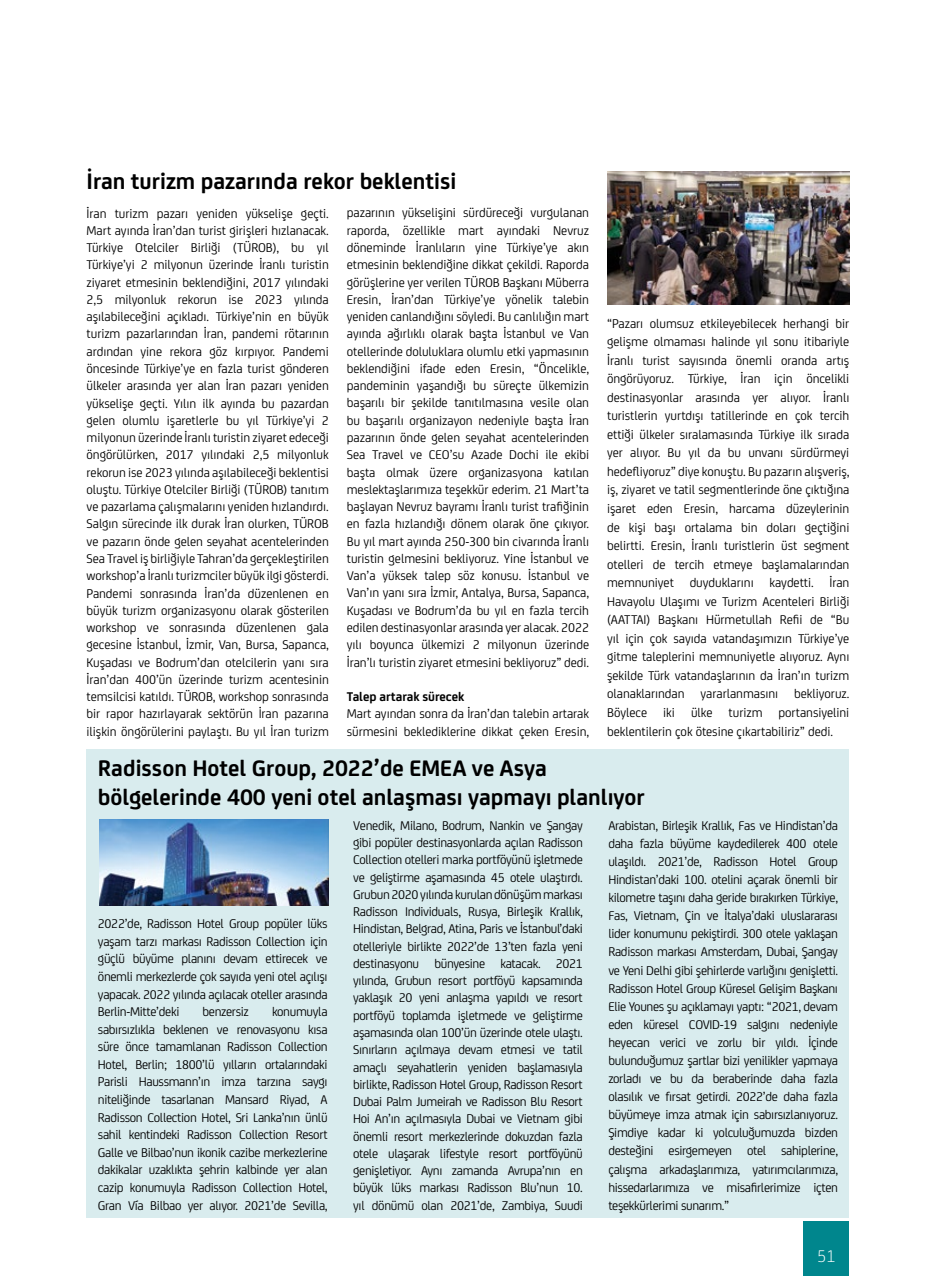
<style>
.page{position:relative;width:936px;height:1276px;background:#fff}
.page>*{position:absolute;margin:0;border:0;box-sizing:border-box;transform-origin:0 0}
.t1{font:700 24px/28.8px "FS Joey";color:#000}
.t2{font:300 18px "FS Joey";color:#fff}
.t3{font:13.5px/17.2px "FS Joey";letter-spacing:-.005em;color:#000;text-align:justify}
.t4{font:700 13.5px "FS Joey";letter-spacing:-.005em;color:#000}
.t5{font:13.5px "FS Joey";letter-spacing:-.025em;color:#000}
</style>
<div class="page">
<div style="left:803px;top:1222px;width:46px;height:54px;background:#00868d"></div>
<div style="left:87px;top:749px;width:762px;height:468px;background:#d9ecee"></div>
<img style="left:99px;top:819px;width:230px;height:86px">
<img style="left:607px;top:171px;width:242px;height:134px">
<h1 class="t1" style="left:87px;top:165px;width:371px">İran turizm pazarında rekor beklentisi</h1>
<p class="t3" style="left:87px;top:204px;width:244px">İran turizm pazarı yeniden yükselişe geçti.<br>Mart ayında İran’dan turist girişleri hızlanacak.<br>Türkiye Otelciler Birliği (TÜROB), bu yıl Türkiye’yi 2 milyonun üzerinde İranlı turistin ziyaret etmesinin beklendiğini, 2017 yılındaki 2,5 milyonluk rekorun ise 2023 yılında aşılabileceğini açıkladı. Türkiye’nin en büyük turizm pazarlarından İran, pandemi rötarının ardından yine rekora göz kırpıyor. Pandemi öncesinde Türkiye’ye en fazla turist gönderen ülkeler arasında yer alan İran pazarı yeniden yükselişe geçti. Yılın ilk ayında bu pazardan gelen olumlu işaretlerle bu yıl Türkiye’yi 2 milyonun üzerinde İranlı turistin ziyaret edeceği öngörülürken, 2017 yılındaki 2,5 milyonluk rekorun ise 2023 yılında aşılabileceği beklentisi oluştu. Türkiye Otelciler Birliği (TÜROB) tanıtım ve pazarlama çalışmalarını yeniden hızlandırdı.<br>Salgın sürecinde ilk durak İran olurken, TÜROB ve pazarın önde gelen seyahat acentelerinden Sea Travel iş birliğiyle Tahran’da gerçekleştirilen workshop’a İranlı turizmciler büyük ilgi gösterdi.<br>Pandemi sonrasında İran’da düzenlenen en büyük turizm organizasyonu olarak gösterilen workshop ve sonrasında düzenlenen gala gecesine İstanbul, İzmir, Van, Bursa, Sapanca, Kuşadası ve Bodrum’dan otelcilerin yanı sıra İran’dan 400’ün üzerinde turizm acentesinin temsilcisi katıldı. TÜROB, workshop sonrasında bir rapor hazırlayarak sektörün İran pazarına ilişkin öngörülerini paylaştı. Bu yıl İran turizm</p>
<p class="t3" style="left:347px;top:203px;width:244px">pazarının yükselişini sürdüreceği vurgulanan raporda, özellikle mart ayındaki Nevruz döneminde İranlıların yine Türkiye’ye akın etmesinin beklendiğine dikkat çekildi. Raporda görüşlerine yer verilen TÜROB Başkanı Müberra Eresin, İran’dan Türkiye’ye yönelik talebin yeniden canlandığını söyledi. Bu canlılığın mart ayında ağırlıklı olarak başta İstanbul ve Van otellerinde doluluklara olumlu etki yapmasının beklendiğini ifade eden Eresin, “Öncelikle, pandeminin yaşandığı bu süreçte ülkemizin başarılı bir şekilde tanıtılmasına vesile olan bu başarılı organizayon nedeniyle başta İran pazarının önde gelen seyahat acentelerinden Sea Travel ve CEO’su Azade Dochi ile ekibi başta olmak üzere organizasyona katılan meslektaşlarımıza teşekkür ederim. 21 Mart’ta başlayan Nevruz bayramı İranlı turist trafiğinin en fazla hızlandığı dönem olarak öne çıkıyor.<br>Bu yıl mart ayında 250-300 bin civarında İranlı turistin gelmesini bekliyoruz. Yine İstanbul ve Van’a yüksek talep söz konusu. İstanbul ve Van’ın yanı sıra İzmir, Antalya, Bursa, Sapanca, Kuşadası ve Bodrum’da bu yıl en fazla tercih edilen destinasyonlar arasında yer alacak. 2022 yılı boyunca ülkemizi 2 milyonun üzerinde İran’lı turistin ziyaret etmesini bekliyoruz” dedi.</p>
<p class="t4" style="left:347px;top:686px;width:119px">Talep artarak sürecek</p>
<p class="t3" style="left:347px;top:704px;width:244px">Mart ayından sonra da İran’dan talebin artarak sürmesini beklediklerine dikkat çeken Eresin,</p>
<p class="t3" style="left:607px;top:313px;width:244px;line-height:18.6px">“Pazarı olumsuz etkileyebilecek herhangi bir gelişme olmaması halinde yıl sonu itibariyle İranlı turist sayısında önemli oranda artış öngörüyoruz. Türkiye, İran için öncelikli destinasyonlar arasında yer alıyor. İranlı turistlerin yurtdışı tatillerinde en çok tercih ettiği ülkeler sıralamasında Türkiye ilk sırada yer alıyor. Bu yıl da bu unvanı sürdürmeyi hedefliyoruz” diye konuştu. Bu pazarın alışveriş, iş, ziyaret ve tatil segmentlerinde öne çıktığına işaret eden Eresin, harcama düzeylerinin de kişi başı ortalama bin doları geçtiğini belirtti. Eresin, İranlı turistlerin üst segment otelleri de tercih etmeye başlamalarından memnuniyet duyduklarını kaydetti. İran Havayolu Ulaşımı ve Turizm Acenteleri Birliği (AATTAI) Başkanı Hürmetullah Refii de “Bu yıl için çok sayıda vatandaşımızın Türkiye’ye gitme taleplerini memnuniyetle alıyoruz. Aynı şekilde Türk vatandaşlarının da İran’ın turizm olanaklarından yararlanmasını bekliyoruz.<br>Böylece iki ülke turizm portansiyelini beklentilerin çok ötesine çıkartabiliriz” dedi.</p>
<h1 class="t1" style="left:98px;top:752px;width:548px">Radisson Hotel Group, 2022’de EMEA ve Asya bölgelerinde 400 yeni otel anlaşması yapmayı planlıyor</h1>
<p class="t3" style="left:98px;top:914px;width:231px">2022’de, Radisson Hotel Group popüler lüks yaşam tarzı markası Radisson Collection için güçlü büyüme planını devam ettirecek ve önemli merkezlerde çok sayıda yeni otel açılışı yapacak. 2022 yılında açılacak oteller arasında Berlin-Mitte’deki</p>
<p class="t3" style="left:98px;top:1002px;width:231px;text-indent:174px">konumuyla sabırsızlıkla beklenen ve renovasyonu kısa süre önce tamamlanan Radisson Collection Hotel, Berlin; 1800’lü yılların ortalarındaki Parisli Haussmann’ın imza tarzına saygı niteliğinde tasarlanan Mansard Riyad, A Radisson Collection Hotel, Sri Lanka’nın ünlü sahil kentindeki Radisson Collection Resort Galle ve Bilbao’nun ikonik cazibe merkezlerine dakikalar uzaklıkta şehrin kalbinde yer alan cazip konumuyla Radisson Collection Hotel, Gran Vía Bilbao yer alıyor. 2021’de Sevilla,</p>
<p class="t5" style="left:202px;top:1002px;width:48px">benzersiz</p>
<p class="t3" style="left:353px;top:816px;width:231px">Venedik, Milano, Bodrum, Nankin ve Şangay gibi popüler destinasyonlarda açılan Radisson Collection otelleri marka portföyünü işletmede ve geliştirme aşamasında 45 otele ulaştırdı.<br>Grubun 2020 yılında kurulan dönüşüm markası Radisson Individuals, Rusya, Birleşik Krallık, Hindistan, Belgrad, Atina, Paris ve İstanbul’daki otelleriyle birlikte 2022’de 13’ten fazla yeni destinasyonu bünyesine katacak. 2021 yılında, Grubun resort portföyü kapsamında yaklaşık 20 yeni anlaşma yapıldı ve resort portföyü toplamda işletmede ve geliştirme aşamasında olan 100’ün üzerinde otele ulaştı.<br>Sınırların açılmaya devam etmesi ve tatil amaçlı seyahatlerin yeniden başlamasıyla birlikte, Radisson Hotel Group, Radisson Resort Dubai Palm Jumeirah ve Radisson Blu Resort Hoi An’ın açılmasıyla Dubai ve Vietnam gibi önemli resort merkezlerinde dokuzdan fazla otele ulaşarak lifestyle resort portföyünü genişletiyor. Aynı zamanda Avrupa’nın en büyük lüks markası Radisson Blu’nun 10. yıl dönümü olan 2021’de, Zambiya, Suudi</p>
<p class="t3" style="left:608px;top:815px;width:231px;line-height:18.1px">Arabistan, Birleşik Krallık, Fas ve Hindistan’da daha fazla büyüme kaydedilerek 400 otele ulaşıldı. 2021’de, Radisson Hotel Group Hindistan’daki 100. otelini açarak önemli bir kilometre taşını daha geride bırakırken Türkiye, Fas, Vietnam, Çin ve İtalya’daki uluslararası lider konumunu pekiştirdi. 300 otele yaklaşan Radisson markası Amsterdam, Dubai, Şangay ve Yeni Delhi gibi şehirlerde varlığını genişletti.<br>Radisson Hotel Group Küresel Gelişim Başkanı Elie Younes şu açıklamayı yaptı: “2021, devam eden küresel COVID-19 salgını nedeniyle heyecan verici ve zorlu bir yıldı. İçinde bulunduğumuz şartlar bizi yenilikler yapmaya zorladı ve bu da beraberinde daha fazla olasılık ve fırsat getirdi. 2022’de daha fazla büyümeye imza atmak için sabırsızlanıyoruz.<br>Şimdiye kadar ki yolculuğumuzda bizden desteğini esirgemeyen otel sahiplerine, çalışma arkadaşlarımıza, yatırımcılarımıza, hissedarlarımıza ve misafirlerimize içten teşekkürlerimi sunarım.”</p>
<h2 class="t2" style="left:817px;top:1243px;width:20px">51</h2>
</div>
